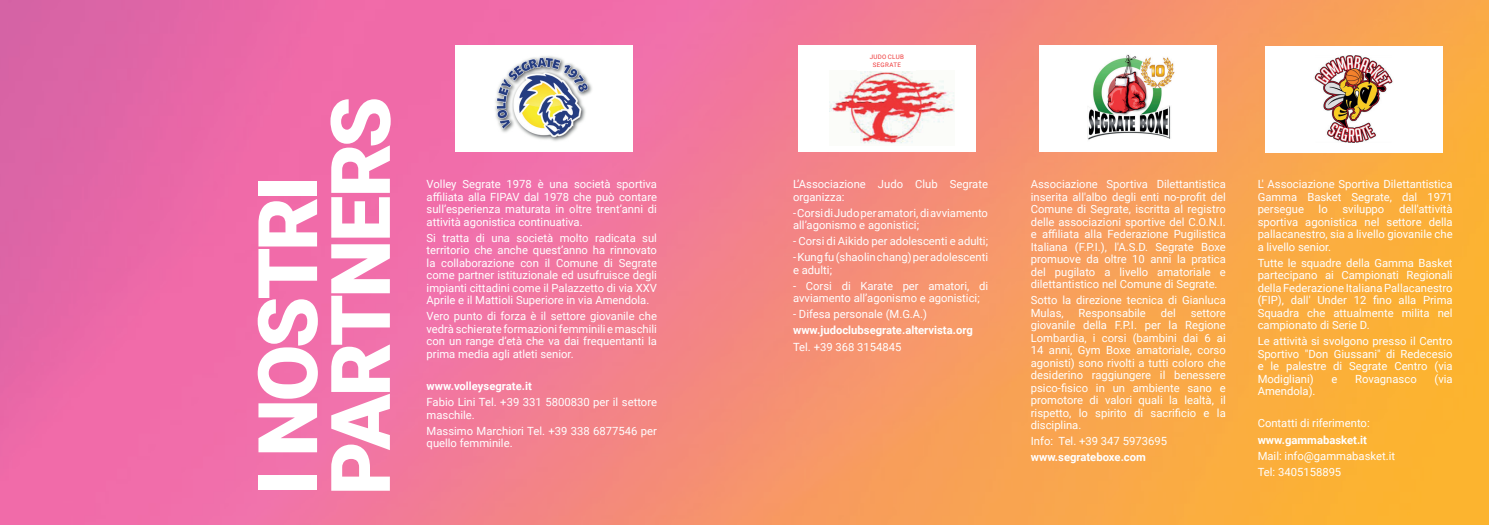
<style>
.page{position:relative;width:1489px;height:525px;background:#fff}
.page>*{position:absolute;margin:0;border:0;box-sizing:border-box;transform-origin:0 0}
.t1{font:900 82.38px/72.8px "Roboto";letter-spacing:-.04em;color:#fff}
.t2{font:11.25px/12.5px "Roboto";color:#fff;text-align:justify}
.t3{font:700 11.25px "Roboto";color:#fff}
.t4{font:6.12px/7.4px "Roboto";letter-spacing:.05em;color:#ee3637;text-align:center}
</style>
<div class="page">
<img style="left:0;top:0;width:1488px;height:524px">
<div style="left:455px;top:45px;width:177px;height:107px;background:#fff"></div>
<img style="left:495px;top:56px;width:97px;height:85px">
<div style="left:1039px;top:45px;width:177px;height:107px;background:#fff"></div>
<img style="left:1087px;top:54px;width:88px;height:86px">
<div style="left:798px;top:45px;width:177px;height:107px;background:#fff"></div>
<img style="left:829px;top:71px;width:125px;height:73px">
<div style="left:1265px;top:46px;width:177px;height:106px;background:#fff"></div>
<img style="left:1314px;top:55px;width:79px;height:87px">
<h1 class="t1" style="left:248px;top:495px;width:400px;rotate:-90deg">I NOSTRI<br>PARTNERS</h1>
<p class="t2" style="left:426px;top:177px;width:232px">Volley Segrate 1978 è una società sportiva affiliata alla FIPAV dal 1978 che può contare sull’esperienza maturata in oltre trent’anni di attività agonistica continuativa.</p>
<p class="t2" style="left:426px;top:231px;width:232px">Si tratta di una società molto radicata sul territorio che anche quest’anno ha rinnovato la collaborazione con il Comune di Segrate come partner istituzionale ed usufruisce degli impianti cittadini come il Palazzetto di via XXV Aprile e il Mattioli Superiore in via Amendola.</p>
<p class="t2" style="left:426px;top:309px;width:232px">Vero punto di forza è il settore giovanile che vedrà schierate formazioni femminili e maschili con un range d’età che va dai frequentanti la prima media agli atleti senior.</p>
<p class="t3" style="left:426px;top:378px;width:107px">www.volleysegrate.it</p>
<p class="t2" style="left:426px;top:395px;width:232px">Fabio Lini Tel. +39 331 5800830 per il settore maschile.</p>
<p class="t2" style="left:426px;top:423px;width:232px">Massimo Marchiori Tel. +39 338 6877546 per quello femminile.</p>
<p class="t4" style="left:869px;top:53px;width:36px">JUDO CLUB<br>SEGRATE</p>
<p class="t2" style="left:793px;top:177px;width:196px">L’Associazione Judo Club Segrate organizza:</p>
<p class="t2" style="left:793px;top:206px;width:196px">- Corsi di Judo per amatori, di avviamento all’agonismo e agonistici;</p>
<p class="t2" style="left:793px;top:234px;width:196px">- Corsi di Aikido per adolescenti e adulti;</p>
<p class="t2" style="left:793px;top:250px;width:196px">- Kung fu (shaolin chang) per adolescenti e adulti;</p>
<p class="t2" style="left:793px;top:279px;width:196px">- Corsi di Karate per amatori, di avviamento all’agonismo e agonistici;</p>
<p class="t2" style="left:793px;top:307px;width:136px">- Difesa personale (M.G.A.)</p>
<p class="t3" style="left:793px;top:322px;width:181px">www.judoclubsegrate.altervista.org</p>
<p class="t2" style="left:793px;top:339px;width:110px">Tel. +39 368 3154845</p>
<p class="t2" style="left:1030px;top:177px;width:196px">Associazione Sportiva Dilettantistica inserita all'albo degli enti no-profit del Comune di Segrate, iscritta al registro delle associazioni sportive del C.O.N.I. e affiliata alla Federazione Pugilistica Italiana (F.P.I.), l'A.S.D. Segrate Boxe promuove da oltre 10 anni la pratica del pugilato a livello amatoriale e dilettantistico nel Comune di Segrate.</p>
<p class="t2" style="left:1030px;top:293px;width:196px">Sotto la direzione tecnica di Gianluca<br>Mulas,</p>
<p class="t2" style="left:1078px;top:306px;width:69px">Responsabile</p>
<p class="t2" style="left:1160px;top:306px;width:17px">del</p>
<p class="t2" style="left:1030px;top:306px;width:196px;text-indent:160px">settore giovanile della F.P.I. per la Regione Lombardia, i corsi (bambini dai 6 ai 14 anni, Gym Boxe amatoriale, corso agonisti) sono rivolti a tutti coloro che desiderino raggiungere il benessere psico-fisico in un ambiente sano e promotore di valori quali la lealtà, il rispetto, lo spirito di sacrificio e la disciplina.</p>
<p class="t2" style="left:1030px;top:434px;width:138px">Info: Tel. +39 347 5973695</p>
<p class="t3" style="left:1030px;top:449px;width:117px">www.segrateboxe.com</p>
<p class="t2" style="left:1257px;top:177px;width:196px">L' Associazione Sportiva Dilettantistica Gamma Basket Segrate, dal 1971 persegue</p>
<p class="t2" style="left:1257px;top:202px;width:196px;text-indent:141px">dell'attività sportiva agonistica nel settore della pallacanestro, sia a livello giovanile che a livello senior.</p>
<p class="t2" style="left:1257px;top:256px;width:196px">Tutte le squadre della Gamma Basket partecipano ai Campionati Regionali della Federazione Italiana Pallacanestro (FIP), dall' Under 12 fino alla Prima Squadra che attualmente milita nel campionato di Serie D.</p>
<p class="t2" style="left:1257px;top:334px;width:196px">Le attività si svolgono presso il Centro Sportivo "Don Giussani" di Redecesio e le palestre di Segrate Centro (via Modigliani)</p>
<p class="t2" style="left:1318px;top:202px;width:11px">lo</p>
<p class="t2" style="left:1342px;top:202px;width:43px">sviluppo</p>
<p class="t2" style="left:1331px;top:372px;width:7px">e</p>
<p class="t2" style="left:1354px;top:372px;width:63px">Rovagnasco</p>
<p class="t2" style="left:1434px;top:372px;width:20px">(via</p>
<p class="t2" style="left:1257px;top:384px;width:59px">Amendola).</p>
<p class="t2" style="left:1257px;top:416px;width:114px">Contatti di riferimento:</p>
<p class="t3" style="left:1257px;top:431px;width:111px">www.gammabasket.it</p>
<p class="t2" style="left:1257px;top:447px;width:139px;line-height:16px">Mail: info@gammabasket.it<br>Tel: 3405158895</p>
</div>
